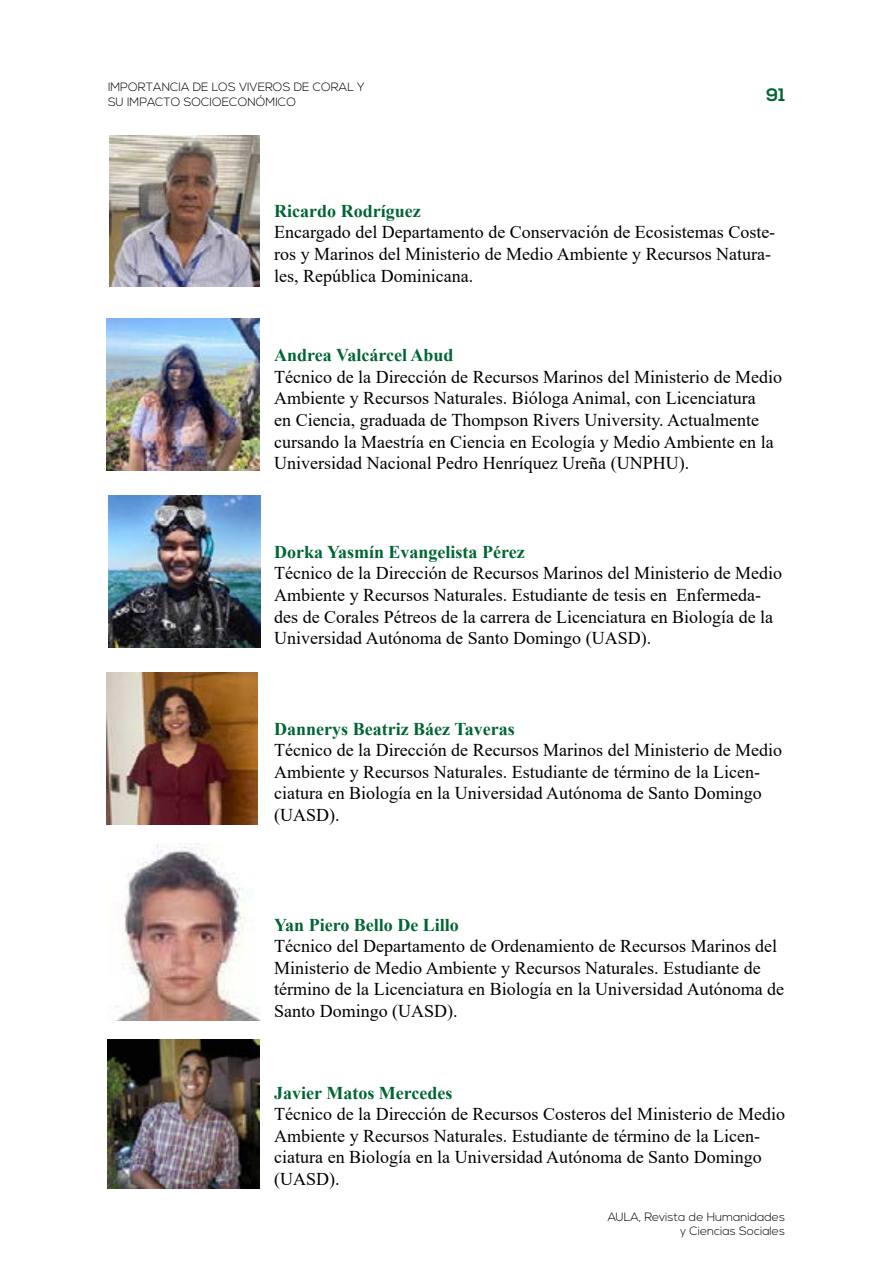
<style>
.page{position:relative;width:893px;height:1263px;background:#fff}
.page>*{position:absolute;margin:0;border:0;box-sizing:border-box;transform-origin:0 0}
.t1{font:18px/21.6px "Times New Roman";color:#000}
.t2{font:700 18px "Times New Roman";color:#006533}
.t3{font:700 18px "Nexa";color:#006533}
.t4{font:300 12px/14.4px "Nexa";color:#000;text-align:right}
</style>
<div class="page">
<img style="left:109px;top:496px;width:151px;height:151px">
<img style="left:107px;top:673px;width:151px;height:152px">
<img style="left:116px;top:843px;width:144px;height:177px">
<img style="left:108px;top:1039px;width:152px;height:149px">
<img style="left:109px;top:136px;width:151px;height:150px">
<img style="left:107px;top:318px;width:152px;height:152px">
<p class="t4" style="left:108px;top:80px;width:258px;text-align:left">IMPORTANCIA DE LOS VIVEROS DE CORAL Y<br>SU IMPACTO SOCIOECONÓMICO</p>
<p class="t3" style="left:766px;top:84px;width:20px">91</p>
<p class="t2" style="left:274px;top:198px;width:148px">Ricardo Rodríguez</p>
<p class="t1" style="left:274px;top:221px;width:502px">Encargado del Departamento de Conservación de Ecosistemas Coste&shy;ros y Marinos del Ministerio de Medio Ambiente y Recursos Natura&shy;les, República Dominicana.</p>
<p class="t2" style="left:274px;top:342px;width:181px">Andrea Valcárcel Abud</p>
<p class="t1" style="left:274px;top:365px;width:509px">Técnico de la Dirección de Recursos Marinos del Ministerio de Medio Ambiente y Recursos Naturales. Bióloga Animal, con Licenciatura<br>en Ciencia, graduada de Thompson Rivers University. Actualmente cursando la Maestría en Ciencia en Ecología y Medio Ambiente en la Universidad Nacional Pedro Henríquez Ureña (UNPHU).</p>
<p class="t2" style="left:274px;top:539px;width:252px">Dorka Yasmín Evangelista Pérez</p>
<p class="t1" style="left:274px;top:562px;width:509px">Técnico de la Dirección de Recursos Marinos del Ministerio de Medio Ambiente y Recursos Naturales. Estudiante de tesis en Enfermeda&shy;des de Corales Pétreos de la carrera de Licenciatura en Biología de la Universidad Autónoma de Santo Domingo (UASD).</p>
<p class="t2" style="left:274px;top:716px;width:242px">Dannerys Beatriz Báez Taveras</p>
<p class="t1" style="left:274px;top:739px;width:509px">Técnico de la Dirección de Recursos Marinos del Ministerio de Medio Ambiente y Recursos Naturales. Estudiante de término de la Licen&shy;ciatura en Biología en la Universidad Autónoma de Santo Domingo (UASD).</p>
<p class="t2" style="left:274px;top:911px;width:186px">Yan Piero Bello De Lillo</p>
<p class="t1" style="left:274px;top:935px;width:511px">Técnico del Departamento de Ordenamiento de Recursos Marinos del Ministerio de Medio Ambiente y Recursos Naturales. Estudiante de término de la Licenciatura en Biología en la Universidad Autónoma de Santo Domingo (UASD).</p>
<p class="t2" style="left:274px;top:1079px;width:180px">Javier Matos Mercedes</p>
<p class="t1" style="left:274px;top:1103px;width:512px">Técnico de la Dirección de Recursos Costeros del Ministerio de Medio Ambiente y Recursos Naturales. Estudiante de término de la Licen&shy;ciatura en Biología en la Universidad Autónoma de Santo Domingo (UASD).</p>
<p class="t4" style="left:608px;top:1210px;width:179px">AULA, Revista de Humanidades y Ciencias Sociales</p>
</div>
